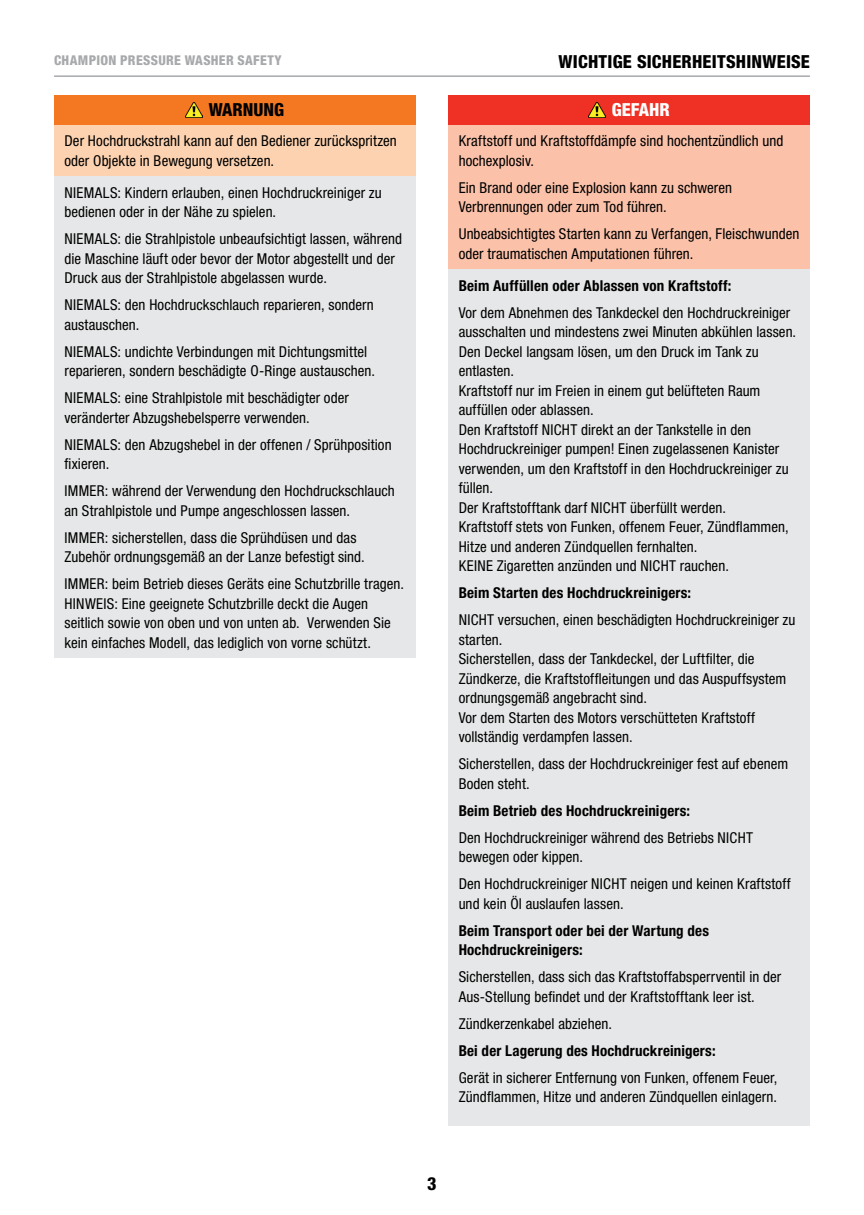
<style>
.page{position:relative;width:864px;height:1215px;background:#fff}
.page>*{position:absolute;margin:0;border:0;box-sizing:border-box;transform-origin:0 0}
.t1{font:800 condensed 18px "Helvetica Neue LT Std";letter-spacing:.01em;color:#000}
.t2{font:800 condensed 18px "Helvetica Neue LT Std";color:#fff}
.t3{font:condensed 15px/19.5px "Helvetica Neue LT Std";letter-spacing:.005em;color:#000}
.t4{font:700 condensed 15px/19.5px "Helvetica Neue LT Std";letter-spacing:.01em;color:#000}
.t5{font:800 condensed 13.5px "Helvetica Neue LT Std";letter-spacing:.025em;color:#a7a9ac}
</style>
<div class="page">
<hr style="left:54px;top:75px;width:756px;height:2px;background:#a7a9ac">
<div style="left:54px;top:96px;width:362px;height:29px;background:#f47721"></div>
<div style="left:54px;top:125px;width:362px;height:51px;background:#fdd2b0"></div>
<div style="left:54px;top:176px;width:362px;height:482px;background:#e6e7e8"></div>
<img style="left:186px;top:103px;width:16px;height:15px">
<div style="left:448px;top:96px;width:362px;height:29px;background:#ee3124"></div>
<div style="left:448px;top:125px;width:362px;height:144px;background:#fbc1a9"></div>
<div style="left:448px;top:269px;width:362px;height:857px;background:#e6e7e8"></div>
<img style="left:588px;top:103px;width:17px;height:15px">
<p class="t5" style="left:54px;top:52px;width:229px">CHAMPION PRESSURE WASHER SAFETY</p>
<p class="t1" style="left:559px;top:50px;width:253px">WICHTIGE SICHERHEITSHINWEISE</p>
<p class="t1" style="left:209px;top:99px;width:66px">WARNUNG</p>
<p class="t3" style="left:64px;top:131px;width:334px">Der Hochdruckstrahl kann auf den Bediener zurückspritzen oder Objekte in Bewegung versetzen.</p>
<p class="t3" style="left:64px;top:183px;width:319px">NIEMALS: Kindern erlauben, einen Hochdruckreiniger zu bedienen oder in der Nähe zu spielen.</p>
<p class="t3" style="left:64px;top:229px;width:339px">NIEMALS: die Strahlpistole unbeaufsichtigt lassen, während die Maschine läuft oder bevor der Motor abgestellt und der<br>Druck aus der Strahlpistole abgelassen wurde.</p>
<p class="t3" style="left:64px;top:295px;width:311px">NIEMALS: den Hochdruckschlauch reparieren, sondern austauschen.</p>
<p class="t3" style="left:64px;top:342px;width:312px">NIEMALS: undichte Verbindungen mit Dichtungsmittel reparieren, sondern beschädigte O-Ringe austauschen.</p>
<p class="t3" style="left:64px;top:388px;width:286px">NIEMALS: eine Strahlpistole mit beschädigter oder veränderter Abzugshebelsperre verwenden.</p>
<p class="t3" style="left:64px;top:435px;width:329px">NIEMALS: den Abzugshebel in der offenen / Sprühposition fixieren.</p>
<p class="t3" style="left:64px;top:481px;width:332px">IMMER: während der Verwendung den Hochdruckschlauch an Strahlpistole und Pumpe angeschlossen lassen.</p>
<p class="t3" style="left:64px;top:528px;width:302px">IMMER: sicherstellen, dass die Sprühdüsen und das<br>Zubehör ordnungsgemäß an der Lanze befestigt sind.</p>
<p class="t3" style="left:64px;top:574px;width:341px">IMMER: beim Betrieb dieses Geräts eine Schutzbrille tragen.<br>HINWEIS: Eine geeignete Schutzbrille deckt die Augen seitlich sowie von oben und von unten ab. Verwenden Sie kein einfaches Modell, das lediglich von vorne schützt.</p>
<p class="t2" style="left:612px;top:99px;width:49px">GEFAHR</p>
<p class="t3" style="left:459px;top:131px;width:326px">Kraftstoff und Kraftstoffdämpfe sind hochentzündlich und hochexplosiv.</p>
<p class="t3" style="left:459px;top:178px;width:275px">Ein Brand oder eine Explosion kann zu schweren<br>Verbrennungen oder zum Tod führen.</p>
<p class="t3" style="left:459px;top:224px;width:342px">Unbeabsichtigtes Starten kann zu Verfangen, Fleischwunden oder traumatischen Amputationen führen.</p>
<p class="t4" style="left:459px;top:275px;width:274px">Beim Auffüllen oder Ablassen von Kraftstoff:</p>
<p class="t3" style="left:459px;top:303px;width:339px">Vor dem Abnehmen des Tankdeckel den Hochdruckreiniger ausschalten und mindestens zwei Minuten abkühlen lassen.<br>Den Deckel langsam lösen, um den Druck im Tank zu entlasten.<br>Kraftstoff nur im Freien in einem gut belüfteten Raum auffüllen oder ablassen.<br>Den Kraftstoff NICHT direkt an der Tankstelle in den Hochdruckreiniger pumpen! Einen zugelassenen Kanister verwenden, um den Kraftstoff in den Hochdruckreiniger zu füllen.<br>Der Kraftstofftank darf NICHT überfüllt werden.<br>Kraftstoff stets von Funken, offenem Feuer, Zündflammen, Hitze und anderen Zündquellen fernhalten.<br>KEINE Zigaretten anzünden und NICHT rauchen.</p>
<p class="t4" style="left:459px;top:583px;width:234px">Beim Starten des Hochdruckreinigers:</p>
<p class="t3" style="left:459px;top:610px;width:338px">NICHT versuchen, einen beschädigten Hochdruckreiniger zu starten.<br>Sicherstellen, dass der Tankdeckel, der Luftfilter, die Zündkerze, die Kraftstoffleitungen und das Auspuffsystem ordnungsgemäß angebracht sind.<br>Vor dem Starten des Motors verschütteten Kraftstoff vollständig verdampfen lassen.</p>
<p class="t3" style="left:459px;top:754px;width:331px">Sicherstellen, dass der Hochdruckreiniger fest auf ebenem<br>Boden steht.</p>
<p class="t4" style="left:459px;top:800px;width:233px">Beim Betrieb des Hochdruckreinigers:</p>
<p class="t3" style="left:459px;top:828px;width:296px">Den Hochdruckreiniger während des Betriebs NICHT bewegen oder kippen.</p>
<p class="t3" style="left:459px;top:874px;width:333px">Den Hochdruckreiniger NICHT neigen und keinen Kraftstoff und kein Öl auslaufen lassen.</p>
<p class="t4" style="left:459px;top:920px;width:252px">Beim Transport oder bei der Wartung des<br>Hochdruckreinigers:</p>
<p class="t3" style="left:459px;top:967px;width:324px">Sicherstellen, dass sich das Kraftstoffabsperrventil in der<br>Aus-Stellung befindet und der Kraftstofftank leer ist.</p>
<p class="t3" style="left:459px;top:1014px;width:155px">Zündkerzenkabel abziehen.</p>
<p class="t4" style="left:459px;top:1040px;width:258px">Bei der Lagerung des Hochdruckreinigers:</p>
<p class="t3" style="left:459px;top:1068px;width:320px">Gerät in sicherer Entfernung von Funken, offenem Feuer,<br>Zündflammen, Hitze und anderen Zündquellen einlagern.</p>
<p class="t1" style="left:427px;top:1172px;width:11px">3</p>
</div>
